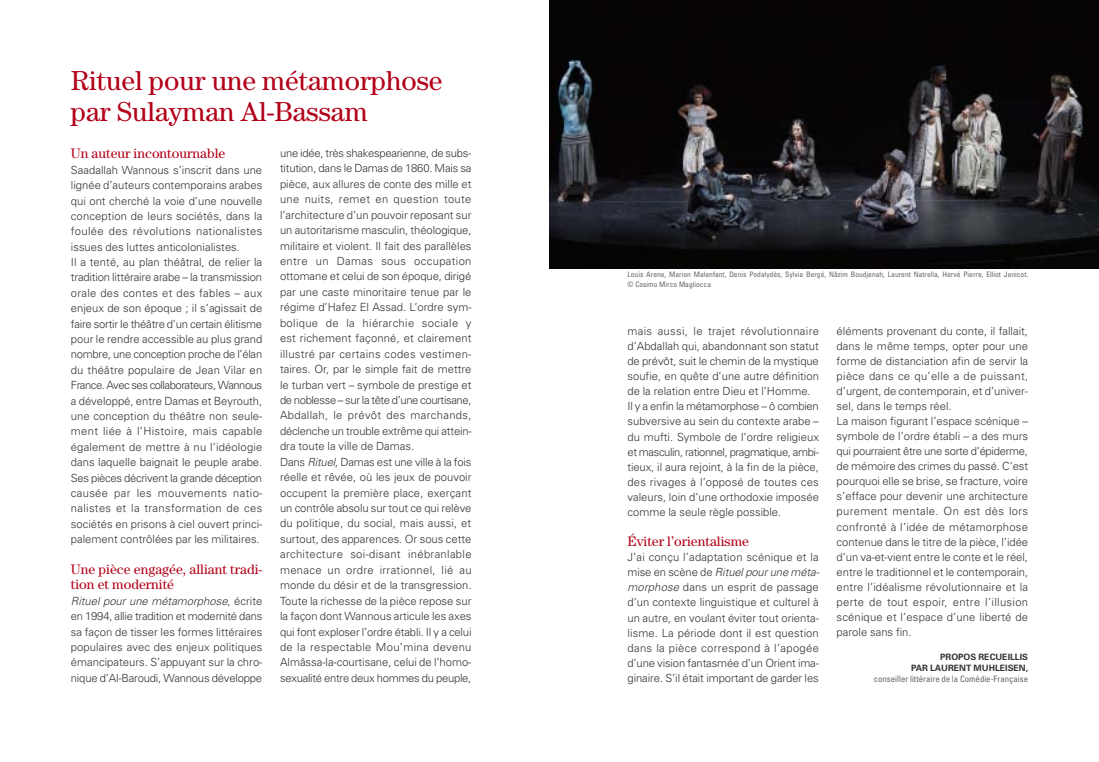
<style>
.page{position:relative;width:1099px;height:762px;background:#fff}
.page>*{position:absolute;margin:0;border:0;box-sizing:border-box;transform-origin:0 0}
.t1{font:27.5px/31.2px "Century Std";color:#b20018}
.t2{font:13.75px/15.4px "Century Std";color:#b20018}
.t3{font:300 11.25px/15.4px "Univers";color:#333}
.t4{font:condensed 8.75px "Univers";color:#666}
.t5{font:700 8.75px/11.2px "Univers";color:#333;text-align:right}
.t6{font:condensed 7.5px/10.1px "Univers";color:#666}
.s1{font-style:italic}
</style>
<div class="page">
<img style="left:549px;top:0;width:549px;height:268px">
<h1 class="t1" style="left:71px;top:67px;width:373px">Rituel pour une métamorphose par Sulayman Al-Bassam</h1>
<p class="t2" style="left:71px;top:147px;width:156px">Un auteur incontournable</p>
<p class="t3" style="left:71px;top:163px;width:193px">Saadallah Wannous s’inscrit dans une lignée d’auteurs contemporains arabes qui ont cherché la voie d’une nouvelle conception de leurs sociétés, dans la foulée des révolutions nationalistes issues des luttes anticolonialistes.<br>Il a tenté, au plan théâtral, de relier la tradition littéraire arabe – la transmission orale des contes et des fables – aux enjeux de son époque ; il s’agissait de faire sortir le théâtre d’un certain élitisme pour le rendre accessible au plus grand nombre, une conception proche de l’élan du théâtre populaire de Jean Vilar en France. Avec ses collaborateurs, Wannous a développé, entre Damas et Beyrouth, une conception du théâtre non seule&shy;ment liée à l’Histoire, mais capable également de mettre à nu l’idéologie dans laquelle baignait le peuple arabe.<br>Ses pièces décrivent la grande déception causée par les mouvements natio&shy;nalistes et la transformation de ces sociétés en prisons à ciel ouvert princi&shy;palement contrôlées par les militaires.</p>
<p class="t2" style="left:71px;top:563px;width:193px">Une pièce engagée, alliant tradi&shy;tion et modernité</p>
<p class="t3" style="left:71px;top:594px;width:193px;text-align:justify"><span class="s1">Rituel pour une métamorphose</span>, écrite en 1994, allie tradition et modernité dans sa façon de tisser les formes littéraires populaires avec des enjeux politiques émancipateurs. S’appuyant sur la chro&shy;nique d’Al-Baroudi, Wannous développe</p>
<p class="t3" style="left:280px;top:146px;width:193px">une idée, très shakespearienne, de subs&shy;titution, dans le Damas de 1860. Mais sa pièce, aux allures de conte des mille et une nuits, remet en question toute l’architecture d’un pouvoir reposant sur un autoritarisme masculin, théologique, militaire et violent. Il fait des parallèles entre un Damas sous occupation ottomane et celui de son époque, dirigé par une caste minoritaire tenue par le régime d’Hafez El Assad. L’ordre sym&shy;bolique de la hiérarchie sociale y est richement façonné, et clairement illustré par certains codes vestimen&shy;taires. Or, par le simple fait de mettre le turban vert – symbole de prestige et de noblesse – sur la tête d’une courtisane, Abdallah, le prévôt des marchands, déclenche un trouble extrême qui attein&shy;dra toute la ville de Damas.<br>Dans <span class="s1">Rituel</span>, Damas est une ville à la fois réelle et rêvée, où les jeux de pouvoir occupent la première place, exerçant un contrôle absolu sur tout ce qui relève du politique, du social, mais aussi, et surtout, des apparences. Or sous cette architecture soi-disant inébranlable menace un ordre irrationnel, lié au monde du désir et de la transgression.<br>Toute la richesse de la pièce repose sur la façon dont Wannous articule les axes qui font exploser l’ordre établi. Il y a celui de la respectable Mou’mina devenu Almâssa-la-courtisane, celui de l’homo&shy;sexualité entre deux hommes du peuple,</p>
<p class="t6" style="left:627px;top:270px;width:402px">Louis Arene, Marion Malenfant, Denis Podalydès, Sylvia Bergé, Nâzim Boudjenah, Laurent Natrella, Hervé Pierre, Elliot Jenicot. © Cosimo Mirco Magliocca</p>
<p class="t3" style="left:627px;top:324px;width:193px">mais aussi, le trajet révolutionnaire d’Abdallah qui, abandonnant son statut de prévôt, suit le chemin de la mystique soufie, en quête d’une autre définition de la relation entre Dieu et l’Homme.<br>Il y a enfin la métamorphose – ô combien subversive au sein du contexte arabe – du mufti. Symbole de l’ordre religieux et masculin, rationnel, pragmatique, ambi&shy;tieux, il aura rejoint, à la fin de la pièce, des rivages à l’opposé de toutes ces valeurs, loin d’une orthodoxie imposée comme la seule règle possible.</p>
<p class="t2" style="left:627px;top:535px;width:123px">Éviter l’orientalisme</p>
<p class="t3" style="left:627px;top:550px;width:193px;text-align:justify">J’ai conçu l’adaptation scénique et la mise en scène de <span class="s1">Rituel pour une méta&shy;morphose</span> dans un esprit de passage d’un contexte linguistique et culturel à un autre, en voulant éviter tout orienta&shy;lisme. La période dont il est question dans la pièce correspond à l’apogée d’une vision fantasmée d’un Orient ima&shy;ginaire. S’il était important de garder les</p>
<p class="t3" style="left:836px;top:324px;width:193px;line-height:15px">éléments provenant du conte, il fallait, dans le même temps, opter pour une forme de distanciation afin de servir la pièce dans ce qu’elle a de puissant, d’urgent, de contemporain, et d’univer&shy;sel, dans le temps réel.<br>La maison figurant l’espace scénique – symbole de l’ordre établi – a des murs qui pourraient être une sorte d’épiderme, de mémoire des crimes du passé. C’est pourquoi elle se brise, se fracture, voire s’efface pour devenir une architecture purement mentale. On est dès lors confronté à l’idée de métamorphose contenue dans le titre de la pièce, l’idée d’un va-et-vient entre le conte et le réel, entre le traditionnel et le contemporain, entre l’idéalisme révolutionnaire et la perte de tout espoir, entre l’illusion scénique et l’espace d’une liberté de parole sans fin.</p>
<p class="t5" style="left:911px;top:652px;width:119px">PROPOS RECUEILLIS<br>PAR LAURENT MUHLEISEN,</p>
<p class="t4" style="left:873px;top:676px;width:156px">conseiller littéraire de la Comédie-Française</p>
</div>
